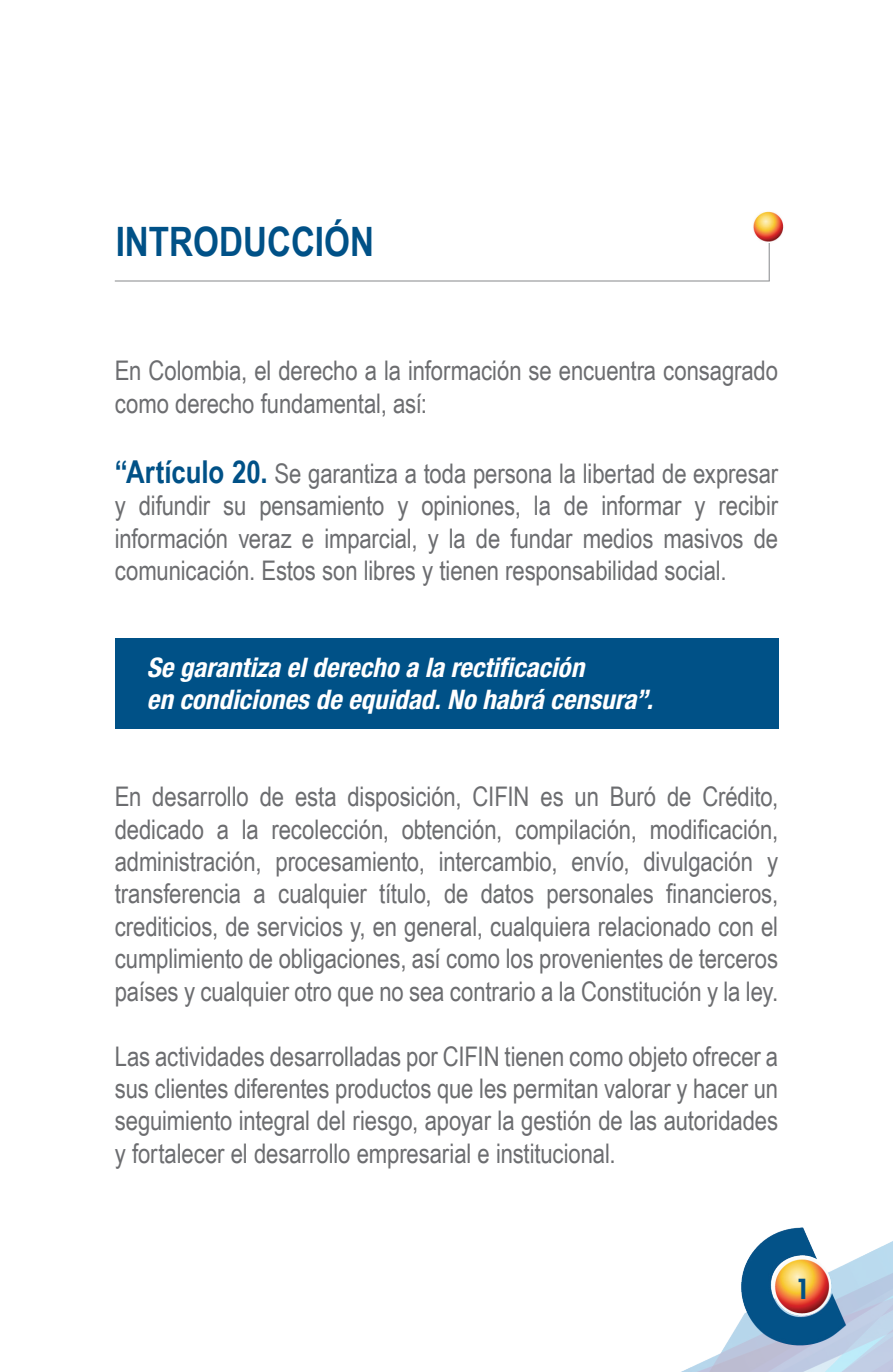
<style>
.page{position:relative;width:893px;height:1372px;background:#fff}
.page>*{position:absolute;margin:0;border:0;box-sizing:border-box;transform-origin:0 0}
.t1{font:700 40.5px "Arial Narrow";color:#005187}
.t2{font:27px/32.4px "Arial Narrow";letter-spacing:-.005em;color:#6c6d70;text-align:justify}
.t3{font:italic 700 condensed 27px/32.4px "Helvetica Neue LT Std";color:#fff}
.t4{font:800 27px "Futura LT";color:#005187}
.s1{font-weight:700;font-size:31.5px;color:#005187}
</style>
<div class="page">
<img style="left:683px;top:1227px;width:210px;height:144px">
<div style="left:115px;top:638px;width:663px;height:90px;background:#005187"></div>
<hr style="left:769px;top:240px;width:1px;height:41px;background:#939598">
<hr style="left:115px;top:280px;width:655px;height:1px;background:#939598">
<img style="left:753px;top:211px;width:31px;height:37px">
<h1 class="t1" style="left:116px;top:218px;width:260px">INTRODUCCIÓN</h1>
<p class="t2" style="left:115px;top:354px;width:665px">En Colombia, el derecho a la información se encuentra consagrado como derecho fundamental, así:</p>
<p class="t2" style="left:115px;top:457px;width:665px"><span class="s1">“Artículo 20.</span> Se garantiza a toda persona la libertad de expresar y difundir su pensamiento y opiniones, la de informar y recibir información veraz e imparcial, y la de fundar medios masivos de comunicación. Estos son libres y tienen responsabilidad social.</p>
<p class="t3" style="left:147px;top:651px;width:508px">Se garantiza el derecho a la rectificación<br>en condiciones de equidad. No habrá censura”.</p>
<p class="t2" style="left:115px;top:780px;width:665px">En desarrollo de esta disposición, CIFIN es un Buró de Crédito, dedicado a la recolección, obtención, compilación, modificación, administración, procesamiento, intercambio, envío, divulgación y transferencia a cualquier título, de datos personales financieros, crediticios, de servicios y, en general, cualquiera relacionado con el cumplimiento de obligaciones, así como los provenientes de terceros países y cualquier otro que no sea contrario a la Constitución y la ley.</p>
<p class="t2" style="left:115px;top:1039px;width:665px">Las actividades desarrolladas por CIFIN tienen como objeto ofrecer a sus clientes diferentes productos que les permitan valorar y hacer un seguimiento integral del riesgo, apoyar la gestión de las autoridades y fortalecer el desarrollo empresarial e institucional.</p>
<p class="t4" style="left:795px;top:1270px;width:17px">1</p>
</div>
